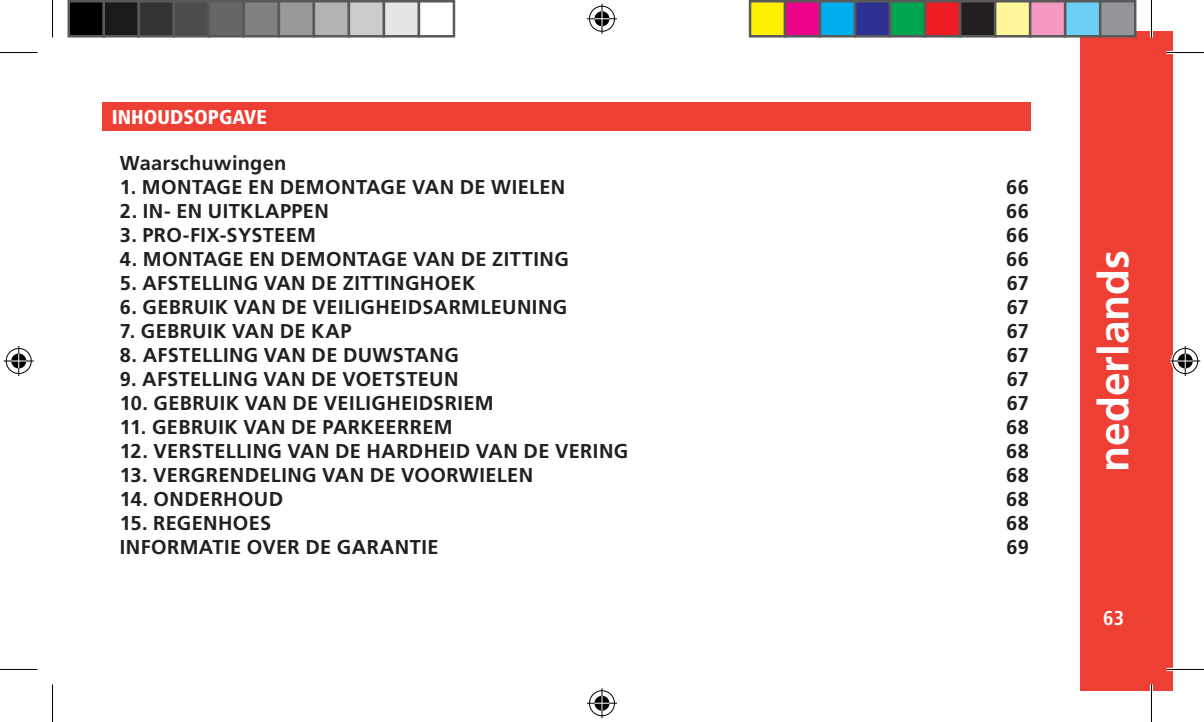
<style>
.page{position:relative;width:1204px;height:722px;background:#fff}
.page>*{position:absolute;margin:0;border:0;box-sizing:border-box;transform-origin:0 0}
.t1{font:700 42.5px "Frutiger LT";color:#fff}
.t2{font:700 20px/24px "Frutiger LT";letter-spacing:.02em;color:#231f20}
.t3{font:900 condensed 20px "Frutiger LT";color:#fff}
.t4{font:700 condensed 20px "Frutiger LT";color:#fff}
</style>
<div class="page">
<div style="left:1080px;top:31px;width:92px;height:659px;background:#ee3f34"></div>
<div style="left:102px;top:102px;width:928px;height:28px;background:#ee3f34"></div>
<hr style="left:1166px;top:51px;width:37px;height:3px;background:#fff">
<hr style="left:1166px;top:667px;width:37px;height:4px;background:#fff">
<hr style="left:1149px;top:0;width:3px;height:37px;background:#fff">
<hr style="left:1149px;top:684px;width:3px;height:38px;background:#fff">
<hr style="left:0;top:52px;width:38px;height:1px;background:#000">
<hr style="left:1166px;top:52px;width:37px;height:1px;background:#000">
<hr style="left:0;top:669px;width:38px;height:1px;background:#000">
<hr style="left:1166px;top:669px;width:37px;height:1px;background:#000">
<hr style="left:52px;top:0;width:1px;height:37px;background:#000">
<hr style="left:52px;top:684px;width:1px;height:38px;background:#000">
<hr style="left:1150px;top:0;width:1px;height:37px;background:#000">
<hr style="left:1150px;top:684px;width:1px;height:38px;background:#000">
<div style="left:588px;top:5px;width:28px;height:28px;border:3px solid #fff;border-radius:50%"></div>
<hr style="left:587px;top:17px;width:30px;height:3px;background:#fff">
<hr style="left:600px;top:4px;width:3px;height:30px;background:#fff">
<div style="left:593px;top:10px;width:18px;height:18px;border:3px solid #fff;border-radius:50%"></div>
<div style="left:589px;top:6px;width:26px;height:26px;border:1px solid #000;border-radius:50%"></div>
<hr style="left:587px;top:18px;width:30px;height:1px;background:#000">
<hr style="left:601px;top:4px;width:1px;height:30px;background:#000">
<svg style="left:594px;top:11px;width:15px;height:15px"></svg>
<div style="left:588px;top:689px;width:28px;height:28px;border:3px solid #fff;border-radius:50%"></div>
<hr style="left:587px;top:701px;width:30px;height:3px;background:#fff">
<hr style="left:600px;top:688px;width:3px;height:30px;background:#fff">
<div style="left:593px;top:694px;width:18px;height:18px;border:3px solid #fff;border-radius:50%"></div>
<div style="left:589px;top:690px;width:26px;height:26px;border:1px solid #000;border-radius:50%"></div>
<hr style="left:587px;top:702px;width:30px;height:1px;background:#000">
<hr style="left:601px;top:688px;width:1px;height:30px;background:#000">
<svg style="left:594px;top:695px;width:15px;height:15px"></svg>
<div style="left:5px;top:347px;width:28px;height:28px;border:3px solid #fff;border-radius:50%"></div>
<hr style="left:4px;top:359px;width:30px;height:3px;background:#fff">
<hr style="left:17px;top:346px;width:3px;height:30px;background:#fff">
<div style="left:10px;top:352px;width:18px;height:18px;border:3px solid #fff;border-radius:50%"></div>
<div style="left:6px;top:348px;width:26px;height:26px;border:1px solid #000;border-radius:50%"></div>
<hr style="left:4px;top:360px;width:30px;height:1px;background:#000">
<hr style="left:18px;top:346px;width:1px;height:30px;background:#000">
<svg style="left:11px;top:353px;width:15px;height:15px"></svg>
<div style="left:1171px;top:347px;width:28px;height:28px;border:3px solid #fff;border-radius:50%"></div>
<hr style="left:1170px;top:359px;width:30px;height:3px;background:#fff">
<hr style="left:1183px;top:346px;width:3px;height:30px;background:#fff">
<div style="left:1176px;top:352px;width:18px;height:18px;border:3px solid #fff;border-radius:50%"></div>
<div style="left:1172px;top:348px;width:25px;height:26px;border:1px solid #000;border-radius:50%"></div>
<hr style="left:1170px;top:360px;width:30px;height:1px;background:#000">
<hr style="left:1184px;top:346px;width:1px;height:30px;background:#000">
<svg style="left:1177px;top:353px;width:15px;height:15px"></svg>
<div style="left:69px;top:1px;width:35px;height:35px;background:#000"></div>
<div style="left:68px;top:0;width:37px;height:37px;border:2px solid #595959"></div>
<div style="left:104px;top:1px;width:35px;height:35px;background:#1a1a1a"></div>
<div style="left:102px;top:0;width:38px;height:37px;border:2px solid #595959"></div>
<div style="left:139px;top:1px;width:35px;height:35px;background:#333"></div>
<div style="left:138px;top:0;width:37px;height:37px;border:2px solid #595959"></div>
<div style="left:174px;top:1px;width:35px;height:35px;background:#4d4d4d"></div>
<div style="left:172px;top:0;width:38px;height:37px;border:2px solid #595959"></div>
<div style="left:209px;top:1px;width:35px;height:35px;background:#666"></div>
<div style="left:208px;top:0;width:37px;height:37px;border:2px solid #595959"></div>
<div style="left:244px;top:1px;width:35px;height:35px;background:#808080"></div>
<div style="left:242px;top:0;width:38px;height:37px;border:2px solid #595959"></div>
<div style="left:279px;top:1px;width:35px;height:35px;background:#999"></div>
<div style="left:278px;top:0;width:37px;height:37px;border:2px solid #595959"></div>
<div style="left:314px;top:1px;width:35px;height:35px;background:#b3b3b3"></div>
<div style="left:312px;top:0;width:38px;height:37px;border:2px solid #595959"></div>
<div style="left:349px;top:1px;width:35px;height:35px;background:#ccc"></div>
<div style="left:348px;top:0;width:37px;height:37px;border:2px solid #595959"></div>
<div style="left:384px;top:1px;width:35px;height:35px;background:#e6e6e6"></div>
<div style="left:382px;top:0;width:38px;height:37px;border:2px solid #595959"></div>
<div style="left:418px;top:0;width:37px;height:37px;border:2px solid #595959"></div>
<div style="left:750px;top:1px;width:35px;height:35px;background:#fff101"></div>
<div style="left:748px;top:0;width:38px;height:37px;border:2px solid #595959"></div>
<div style="left:785px;top:1px;width:35px;height:35px;background:#ed028c"></div>
<div style="left:783px;top:0;width:38px;height:37px;border:2px solid #595959"></div>
<div style="left:820px;top:1px;width:35px;height:35px;background:#00aeef"></div>
<div style="left:818px;top:0;width:38px;height:37px;border:2px solid #595959"></div>
<div style="left:855px;top:1px;width:35px;height:35px;background:#2e3092"></div>
<div style="left:853px;top:0;width:38px;height:37px;border:2px solid #595959"></div>
<div style="left:890px;top:1px;width:35px;height:35px;background:#00a54f"></div>
<div style="left:888px;top:0;width:38px;height:37px;border:2px solid #595959"></div>
<div style="left:925px;top:1px;width:35px;height:35px;background:#ee1d23"></div>
<div style="left:923px;top:0;width:38px;height:37px;border:2px solid #595959"></div>
<div style="left:960px;top:1px;width:35px;height:35px;background:#231f20"></div>
<div style="left:958px;top:0;width:38px;height:37px;border:2px solid #595959"></div>
<div style="left:995px;top:1px;width:35px;height:35px;background:#fff79a"></div>
<div style="left:993px;top:0;width:38px;height:37px;border:2px solid #595959"></div>
<div style="left:1030px;top:1px;width:35px;height:35px;background:#f499c2"></div>
<div style="left:1028px;top:0;width:38px;height:37px;border:2px solid #595959"></div>
<div style="left:1065px;top:1px;width:35px;height:35px;background:#6bcff6"></div>
<div style="left:1063px;top:0;width:38px;height:37px;border:2px solid #595959"></div>
<div style="left:1100px;top:1px;width:35px;height:35px;background:#939598"></div>
<div style="left:1098px;top:0;width:38px;height:37px;border:2px solid #595959"></div>
<p class="t3" style="left:112px;top:105px;width:156px">INHOUDSOPGAVE</p>
<p class="t2" style="left:120px;top:151px;width:168px">Waarschuwingen</p>
<p class="t2" style="left:120px;top:175px;width:447px">1. MONTAGE EN DEMONTAGE VAN DE WIELEN</p>
<p class="t2" style="left:120px;top:199px;width:210px">2. IN- EN UITKLAPPEN</p>
<p class="t2" style="left:120px;top:223px;width:198px">3. PRO-FIX-SYSTEEM</p>
<p class="t2" style="left:120px;top:247px;width:450px">4. MONTAGE EN DEMONTAGE VAN DE ZITTING</p>
<p class="t2" style="left:120px;top:271px;width:357px">5. AFSTELLING VAN DE ZITTINGHOEK</p>
<p class="t2" style="left:120px;top:295px;width:449px">6. GEBRUIK VAN DE VEILIGHEIDSARMLEUNING</p>
<p class="t2" style="left:120px;top:319px;width:233px">7. GEBRUIK VAN DE KAP</p>
<p class="t2" style="left:120px;top:343px;width:340px">8. AFSTELLING VAN DE DUWSTANG</p>
<p class="t2" style="left:120px;top:367px;width:340px">9. AFSTELLING VAN DE VOETSTEUN</p>
<p class="t2" style="left:120px;top:391px;width:375px">10. GEBRUIK VAN DE VEILIGHEIDSRIEM</p>
<p class="t2" style="left:120px;top:415px;width:334px">11. GEBRUIK VAN DE PARKEERREM</p>
<p class="t2" style="left:120px;top:439px;width:510px">12. VERSTELLING VAN DE HARDHEID VAN DE VERING</p>
<p class="t2" style="left:120px;top:463px;width:415px">13. VERGRENDELING VAN DE VOORWIELEN</p>
<p class="t2" style="left:120px;top:487px;width:165px">14. ONDERHOUD</p>
<p class="t2" style="left:120px;top:511px;width:320px">15. REGENHOES<br>INFORMATIE OVER DE GARANTIE</p>
<p class="t2" style="left:1006px;top:175px;width:24px;text-align:justify">66<br>66<br>66<br>66<br>67<br>67<br>67<br>67<br>67<br>67<br>68<br>68<br>68<br>68<br>68<br>69</p>
<h1 class="t1" style="left:1088px;top:472px;width:223px;rotate:-90deg">nederlands</h1>
<p class="t4" style="left:1103px;top:605px;width:22px">63</p>
</div>
